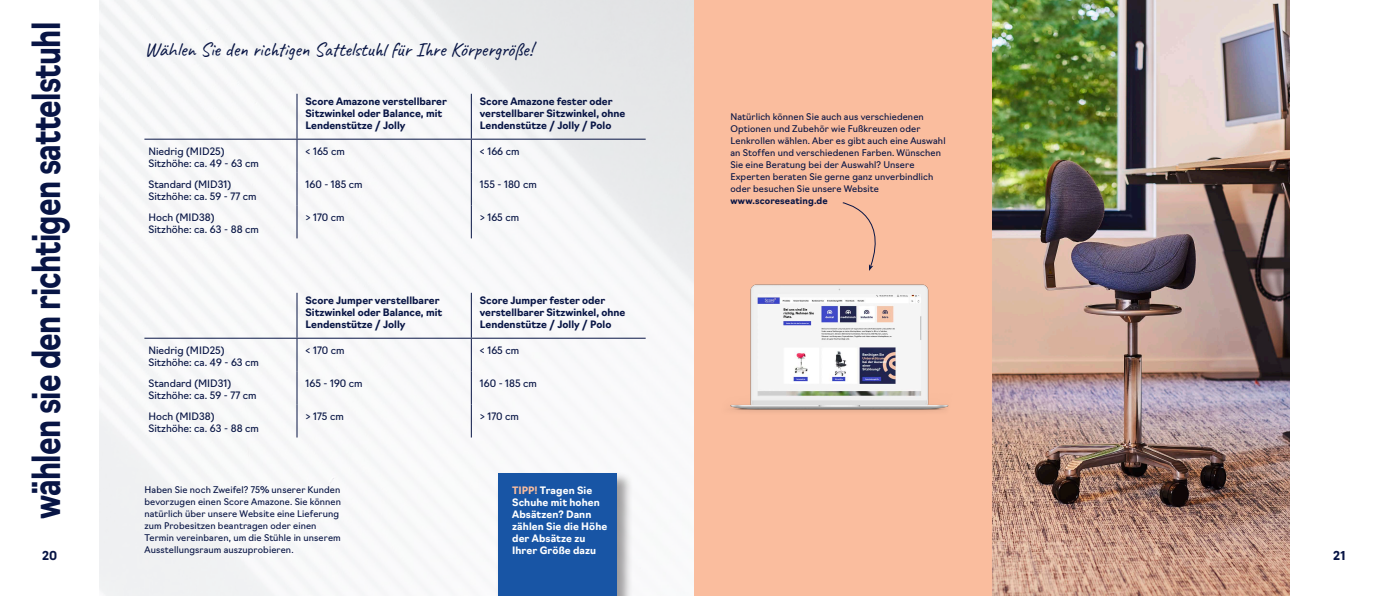
<style>
.page{position:relative;width:1389px;height:596px;background:#fff}
.page>*{position:absolute;margin:0;border:0;box-sizing:border-box;transform-origin:0 0}
.t1{font:700 38px "Navigo";letter-spacing:-.025em;color:#081545;scale:.79 1}
.t2{font:20px "Caveat";letter-spacing:-.015em;color:#081545}
.t3{font:700 12px "Navigo";color:#081545}
.t4{font:700 10px/12px "Navigo";color:#081545}
.t5{font:10px/12px "Navigo";color:#081545}
.t6{font:700 10px/12px "Navigo";letter-spacing:.01em;color:#fff}
.t7{font:9px/12px "Navigo";letter-spacing:.01em;color:#081545}
.s1{font-weight:700}
.s2{color:#fabd9e}
</style>
<div class="page">
<img style="left:99px;top:0;width:595px;height:595px">
<div style="left:695px;top:0;width:297px;height:595px;background:#fabd9e"></div>
<img style="left:992px;top:0;width:298px;height:595px">
<img style="left:730px;top:284px;width:219px;height:128px">
<hr style="left:144px;top:139px;width:153px;height:1px;background:#081545">
<hr style="left:297px;top:139px;width:174px;height:1px;background:#081545">
<hr style="left:471px;top:139px;width:175px;height:1px;background:#081545">
<hr style="left:296px;top:94px;width:2px;height:45px;background:#081545">
<hr style="left:471px;top:94px;width:1px;height:45px;background:#081545">
<hr style="left:296px;top:140px;width:2px;height:32px;background:#081545">
<hr style="left:471px;top:140px;width:1px;height:32px;background:#081545">
<hr style="left:296px;top:172px;width:2px;height:33px;background:#081545">
<hr style="left:471px;top:172px;width:1px;height:33px;background:#081545">
<hr style="left:296px;top:205px;width:2px;height:33px;background:#081545">
<hr style="left:471px;top:205px;width:1px;height:33px;background:#081545">
<hr style="left:144px;top:337px;width:153px;height:1px;background:#081545">
<hr style="left:297px;top:337px;width:174px;height:1px;background:#081545">
<hr style="left:471px;top:337px;width:175px;height:1px;background:#081545">
<hr style="left:296px;top:292px;width:2px;height:45px;background:#081545">
<hr style="left:471px;top:292px;width:1px;height:45px;background:#081545">
<hr style="left:296px;top:338px;width:2px;height:33px;background:#081545">
<hr style="left:471px;top:338px;width:1px;height:33px;background:#081545">
<hr style="left:296px;top:371px;width:2px;height:33px;background:#081545">
<hr style="left:471px;top:371px;width:1px;height:33px;background:#081545">
<hr style="left:296px;top:404px;width:2px;height:33px;background:#081545">
<hr style="left:471px;top:404px;width:1px;height:33px;background:#081545">
<svg style="left:842px;top:202px;width:34px;height:69px"></svg>
<div style="left:496px;top:471px;width:137px;height:124px;background:#231f20;opacity:.43"></div>
<div style="left:498px;top:473px;width:118px;height:122px;background:#1855a5"></div>
<p class="t1" style="left:17px;top:519px;width:630px;rotate:-90deg">wählen sie den richtigen sattelstuhl</p>
<p class="t2" style="left:145px;top:37px;width:390px">Wählen Sie den richtigen Sattelstuhl für Ihre Körpergröße!</p>
<p class="t4" style="left:306px;top:95px;width:143px">Score Amazone verstellbarer<br>Sitzwinkel oder Balance, mit<br>Lendenstütze / Jolly</p>
<p class="t4" style="left:480px;top:95px;width:147px">Score Amazone fester oder verstellbarer Sitzwinkel, ohne<br>Lendenstütze / Jolly / Polo</p>
<p class="t7" style="left:730px;top:110px;width:217px">Natürlich können Sie auch aus verschiedenen Optionen und Zubehör wie Fußkreuzen oder Lenkrollen wählen. Aber es gibt auch eine Auswahl an Stoffen und verschiedenen Farben. Wünschen Sie eine Beratung bei der Auswahl? Unsere Experten beraten Sie gerne ganz unverbindlich oder besuchen Sie unsere Website <span class="s1">www.scoreseating.de</span></p>
<p class="t5" style="left:148px;top:145px;width:78px">Niedrig (MID25)</p>
<p class="t5" style="left:148px;top:157px;width:112px">Sitzhöhe: ca. 49 - 63 cm</p>
<p class="t5" style="left:306px;top:145px;width:41px">&lt; 165 cm</p>
<p class="t5" style="left:480px;top:145px;width:41px">&lt; 166 cm</p>
<p class="t5" style="left:148px;top:178px;width:110px">Standard (MID31)<br>Sitzhöhe: ca. 59 - 77 cm</p>
<p class="t5" style="left:306px;top:178px;width:59px">160 - 185 cm</p>
<p class="t5" style="left:480px;top:178px;width:58px">155 - 180 cm</p>
<p class="t5" style="left:148px;top:211px;width:68px">Hoch (MID38)</p>
<p class="t5" style="left:148px;top:223px;width:112px">Sitzhöhe: ca. 63 - 88 cm</p>
<p class="t5" style="left:306px;top:211px;width:41px">&gt; 170 cm</p>
<p class="t5" style="left:480px;top:211px;width:41px">&gt; 165 cm</p>
<p class="t4" style="left:306px;top:294px;width:138px">Score Jumper verstellbarer<br>Sitzwinkel oder Balance, mit<br>Lendenstütze / Jolly</p>
<p class="t4" style="left:480px;top:294px;width:147px">Score Jumper fester oder verstellbarer Sitzwinkel, ohne<br>Lendenstütze / Jolly / Polo</p>
<p class="t5" style="left:148px;top:343px;width:78px">Niedrig (MID25)</p>
<p class="t5" style="left:148px;top:355px;width:112px">Sitzhöhe: ca. 49 - 63 cm</p>
<p class="t5" style="left:306px;top:343px;width:41px">&lt; 170 cm</p>
<p class="t5" style="left:480px;top:343px;width:41px">&lt; 165 cm</p>
<p class="t5" style="left:148px;top:376px;width:84px">Standard (MID31)</p>
<p class="t5" style="left:148px;top:388px;width:110px">Sitzhöhe: ca. 59 - 77 cm</p>
<p class="t5" style="left:306px;top:376px;width:59px">165 - 190 cm</p>
<p class="t5" style="left:480px;top:376px;width:59px">160 - 185 cm</p>
<p class="t5" style="left:148px;top:409px;width:68px">Hoch (MID38)</p>
<p class="t5" style="left:148px;top:421px;width:112px">Sitzhöhe: ca. 63 - 88 cm</p>
<p class="t5" style="left:306px;top:409px;width:40px">&gt; 175 cm</p>
<p class="t5" style="left:480px;top:409px;width:41px">&gt; 170 cm</p>
<p class="t7" style="left:145px;top:482px;width:198px">Haben Sie noch Zweifel? 75% unserer Kunden bevorzugen einen Score Amazone. Sie können natürlich über unsere Website eine Lieferung zum Probesitzen beantragen oder einen Termin vereinbaren, um die Stühle in unserem Ausstellungsraum auszuprobieren.</p>
<p class="t6" style="left:512px;top:483px;width:97px"><span class="s2">TIPP!</span> Tragen Sie<br>Schuhe mit hohen<br>Absätzen? Dann zählen Sie die Höhe der Absätze zu<br>Ihrer Größe dazu</p>
<h3 class="t3" style="left:42px;top:545px;width:17px">20</h3>
<h3 class="t3" style="left:1333px;top:545px;width:14px">21</h3>
</div>
